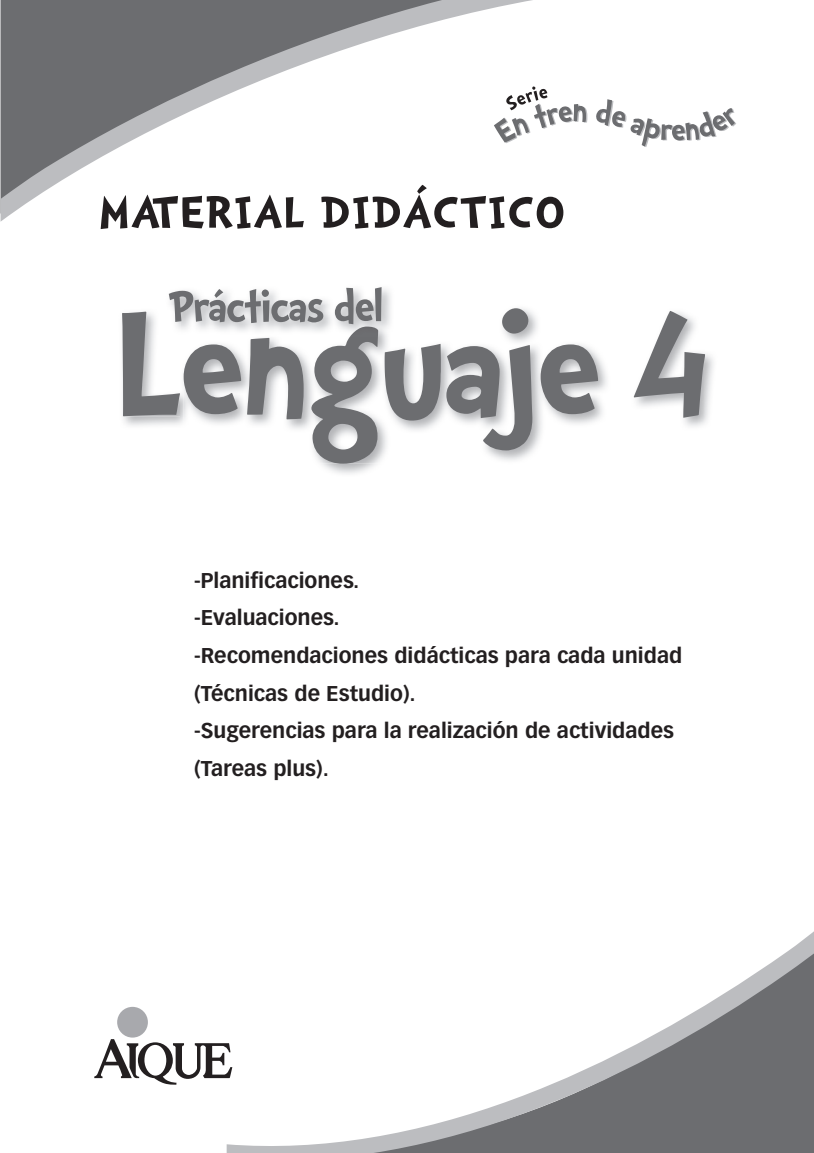
<style>
.page{position:relative;width:814px;height:1153px;background:#fff}
.page>*{position:absolute;margin:0;border:0;box-sizing:border-box;transform-origin:0 0}
.t1{font:700 174.3px "Doctor Soos";letter-spacing:-.04em;color:#6c6d70}
.t2{font:700 55.5px "Doctor Soos";color:#231f20;scale:1.06 1}
.t3{font:700 54.15px "Doctor Soos";letter-spacing:-.05em;color:#6c6d70}
.t4{font:700 21px/37.5px "Vectora LT Std";color:#231f20}
.s1{font-size:189.45px}
</style>
<div class="page">
<svg style="left:227px;top:931px;width:587px;height:221px"></svg>
<svg style="left:1px;top:0;width:587px;height:221px"></svg>
<svg style="left:94px;top:1038px;width:138px;height:46px"></svg>
<div style="left:117px;top:1006px;width:31px;height:31px;background:#a8a9ad;border-radius:50%"></div>
<svg style="left:596px;top:99px;width:140px;height:48px"></svg>
<svg style="left:494px;top:86px;width:93px;height:57px"></svg>
<img style="left:123px;top:354px;width:591px;height:120px">
<img style="left:122px;top:312px;width:58px;height:104px">
<img style="left:184px;top:308px;width:521px;height:155px">
<img style="left:166px;top:311px;width:14px;height:25px">
<img style="left:184px;top:308px;width:210px;height:28px">
<svg style="left:807px;top:1151px;width:7px;height:2px"></svg>
<h2 class="t2" style="left:98px;top:184px;width:442px">MATERIAL DIDÁCTICO</h2>
<h3 class="t3" style="left:167px;top:279px;width:218px">Prácticas del</h3>
<h1 class="t1" style="left:112px;top:279px;width:603px"><span class="s1">L</span>enguaje 4</h1>
<p class="t4" style="left:194px;top:561px;width:490px">-Planificaciones.<br>-Evaluaciones.<br>-recomendaciones didácticas para cada unidad (Técnicas de Estudio).<br>-Sugerencias para la realización de actividades (Tareas plus).</p>
</div>
